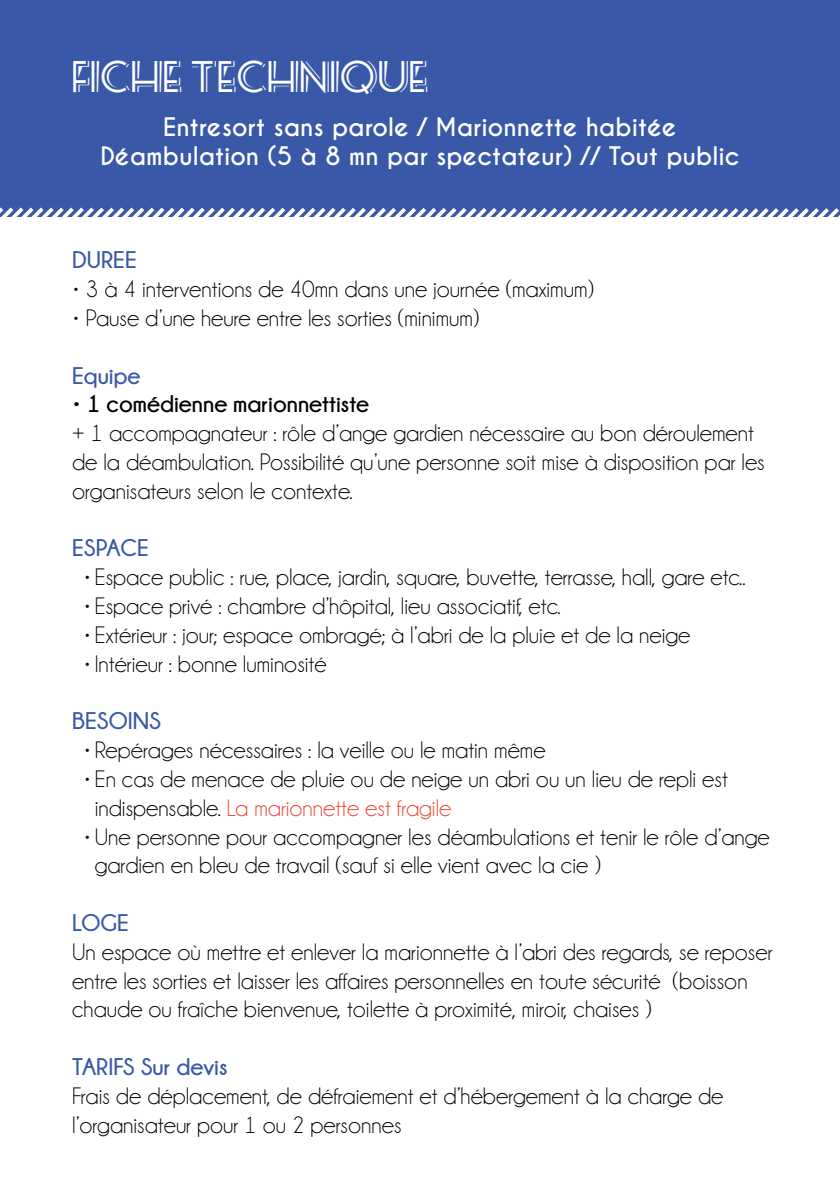
<style>
.page{position:relative;width:840px;height:1191px;background:#fff}
.page>*{position:absolute;margin:0;border:0;box-sizing:border-box;transform-origin:0 0}
.t1{font:36px "Seaside Resort NF";color:#fff}
.t2{font:24px/28.8px "Champagne&Limousines";color:#000}
.t3{font:700 24px/28.8px "Caviar Dreams";color:#fff;text-align:center}
.t4{font:700 24px "Champagne&Limousines";color:#3958a8}
.t5{font:700 24px "Champagne&Limousines";color:#000}
.s1{color:#ef4330}
</style>
<div class="page">
<div style="left:0;top:0;width:839px;height:216px;background:#3958a8"></div>
<svg style="left:0;top:207px;width:839px;height:10px"></svg>
<h1 class="t1" style="left:72px;top:51px;width:358px">FICHE TECHNIQUE</h1>
<p class="t3" style="left:100px;top:114px;width:640px">Entresort sans parole / Marionnette habitée<br>Déambulation (5 à 8 mn par spectateur) // Tout public</p>
<p class="t4" style="left:72px;top:247px;width:66px">DUREE</p>
<p class="t2" style="left:72px;top:275px;width:523px">• 3 à 4 interventions de 40mn dans une journée (maximum)</p>
<p class="t2" style="left:72px;top:304px;width:408px">• Pause d’une heure entre les sorties (minimum)</p>
<p class="t4" style="left:72px;top:362px;width:70px">Equipe</p>
<p class="t5" style="left:72px;top:391px;width:298px">• 1 comédienne marionnettiste</p>
<p class="t2" style="left:72px;top:419px;width:693px">+ 1 accompagnateur : rôle d’ange gardien nécessaire au bon déroulement de la déambulation. Possibilité qu’une personne soit mise à disposition par les organisateurs selon le contexte.</p>
<p class="t4" style="left:72px;top:535px;width:78px">ESPACE</p>
<p class="t2" style="left:83px;top:563px;width:663px">• Espace public : rue, place, jardin, square, buvette, terrasse, hall, gare etc..</p>
<p class="t2" style="left:83px;top:592px;width:478px">• Espace privé : chambre d’hôpital, lieu associatif, etc.</p>
<p class="t2" style="left:83px;top:620px;width:608px">• Extérieur : jour; espace ombragé; à l’abri de la pluie et de la neige</p>
<p class="t2" style="left:83px;top:649px;width:244px">•Intérieur : bonne luminosité</p>
<p class="t4" style="left:72px;top:707px;width:90px">BESOINS</p>
<p class="t2" style="left:83px;top:736px;width:463px">• Repérages nécessaires : la veille ou le matin même</p>
<p class="t2" style="left:95px;top:764px;width:634px;text-indent:-11px">• En cas de menace de pluie ou de neige un abri ou un lieu de repli est indispensable. <span class="s1">La marionnette est fragile</span></p>
<p class="t2" style="left:95px;top:822px;width:676px;text-indent:-11px">• Une personne pour accompagner les déambulations et tenir le rôle d’ange gardien en bleu de travail (sauf si elle vient avec la cie )</p>
<p class="t4" style="left:72px;top:909px;width:58px">LOGE</p>
<p class="t2" style="left:72px;top:937px;width:701px">Un espace où mettre et enlever la marionnette à l’abri des regards, se reposer entre les sorties et laisser les affaires personnelles en toute sécurité (boisson chaude ou fraîche bienvenue, toilette à proximité, miroir, chaises )</p>
<p class="t4" style="left:72px;top:1053px;width:157px">TARIFS Sur devis</p>
<p class="t2" style="left:72px;top:1081px;width:652px">Frais de déplacement, de défraiement et d’hébergement à la charge de l’organisateur pour 1 ou 2 personnes</p>
</div>
